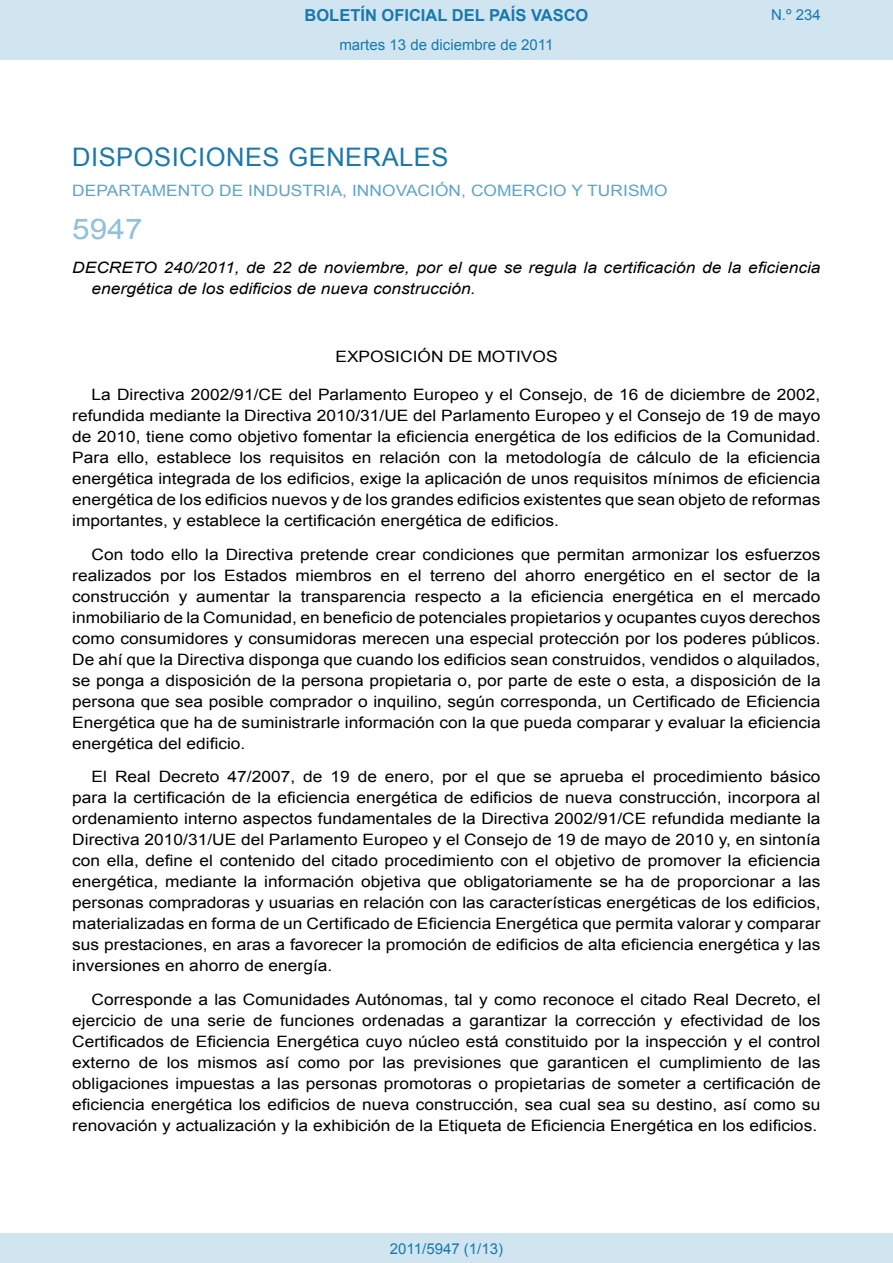
<style>
.page{position:relative;width:893px;height:1263px;background:#fff}
.page>*{position:absolute;margin:0;border:0;box-sizing:border-box;transform-origin:0 0}
.BOPVOrden{font:28.5px "Arial";color:#90c0db;scale:1.11 1}
.BOPVSeccion{font:25.5px "Arial";letter-spacing:.02em;color:#1879ad}
.t1{font:700 16.5px "Arial";color:#1879ad}
.BOPVDetalle{font:15.6px/21px "Arial";color:#000;text-align:justify;scale:1.11 1}
.BOPVTitulo{font:italic 15.6px/21px "Arial";color:#000;scale:1.11 1}
.BOPVOrganismo{font:15.6px "Arial";letter-spacing:.005em;color:#5ea4ca;scale:1.11 1}
.BOPVClave{font:15.6px "Arial";color:#000;scale:1.11 1}
.Paginacion_Centro{font:15px "Arial";color:#1879ad}
</style>
<div class="page">
<div style="left:0;top:0;width:893px;height:60px;background:#d0e5f0"></div>
<div style="left:0;top:1233px;width:893px;height:30px;background:#d0e5f0"></div>
<p class="t1" style="left:305px;top:4px;width:285px">BOLETÍN OFICIAL DEL PAÍS VASCO</p>
<p class="Paginacion_Centro" style="left:339px;top:35px;width:216px">martes 13 de diciembre de 2011</p>
<p class="Paginacion_Centro" style="left:771px;top:5px;width:51px">N.º 234</p>
<p class="BOPVSeccion" style="left:72px;top:141px;width:378px">DISPOSICIONES GENERALES</p>
<p class="BOPVOrganismo" style="left:72px;top:181px;width:538px">DEPARTAMENTO DE INDUSTRIA, INNOVACIÓN, COMERCIO Y TURISMO</p>
<p class="BOPVOrden" style="left:72px;top:211px;width:65px">5947</p>
<p class="BOPVTitulo" style="left:92px;top:257px;width:658px;text-indent:-19px">DECRETO 240/2011, de 22 de noviembre, por el que se regula la certificación de la eficiencia energética de los edificios de nueva construcción.</p>
<p class="BOPVClave" style="left:335px;top:346px;width:202px">EXPOSICIÓN DE MOTIVOS</p>
<p class="BOPVDetalle" style="left:72px;top:384px;width:676px;text-indent:19px">La Directiva 2002/91/CE del Parlamento Europeo y el Consejo, de 16 de diciembre de 2002, refundida mediante la Directiva 2010/31/UE del Parlamento Europeo y el Consejo de 19 de mayo de 2010, tiene como objetivo fomentar la eficiencia energética de los edificios de la Comunidad.<br>Para ello, establece los requisitos en relación con la metodología de cálculo de la eficiencia energética integrada de los edificios, exige la aplicación de unos requisitos mínimos de eficiencia energética de los edificios nuevos y de los grandes edificios existentes que sean objeto de reformas importantes, y establece la certificación energética de edificios.</p>
<p class="BOPVDetalle" style="left:72px;top:544px;width:676px;text-indent:19px">Con todo ello la Directiva pretende crear condiciones que permitan armonizar los esfuerzos realizados por los Estados miembros en el terreno del ahorro energético en el sector de la construcción y aumentar la transparencia respecto a la eficiencia energética en el mercado inmobiliario de la Comunidad, en beneficio de potenciales propietarios y ocupantes cuyos derechos como consumidores y consumidoras merecen una especial protección por los poderes públicos.<br>De ahí que la Directiva disponga que cuando los edificios sean construidos, vendidos o alquilados, se ponga a disposición de la persona propietaria o, por parte de este o esta, a disposición de la persona que sea posible comprador o inquilino, según corresponda, un Certificado de Eficiencia Energética que ha de suministrarle información con la que pueda comparar y evaluar la eficiencia energética del edificio.</p>
<p class="BOPVDetalle" style="left:72px;top:766px;width:676px;text-indent:19px">El Real Decreto 47/2007, de 19 de enero, por el que se aprueba el procedimiento básico para la certificación de la eficiencia energética de edificios de nueva construcción, incorpora al ordenamiento interno aspectos fundamentales de la Directiva 2002/91/CE refundida mediante la Directiva 2010/31/UE del Parlamento Europeo y el Consejo de 19 de mayo de 2010 y, en sintonía con ella, define el contenido del citado procedimiento con el objetivo de promover la eficiencia energética, mediante la información objetiva que obligatoriamente se ha de proporcionar a las personas compradoras y usuarias en relación con las características energéticas de los edificios, materializadas en forma de un Certificado de Eficiencia Energética que permita valorar y comparar sus prestaciones, en aras a favorecer la promoción de edificios de alta eficiencia energética y las inversiones en ahorro de energía.</p>
<p class="BOPVDetalle" style="left:72px;top:989px;width:676px;text-indent:19px">Corresponde a las Comunidades Autónomas, tal y como reconoce el citado Real Decreto, el ejercicio de una serie de funciones ordenadas a garantizar la corrección y efectividad de los Certificados de Eficiencia Energética cuyo núcleo está constituido por la inspección y el control externo de los mismos así como por las previsiones que garanticen el cumplimiento de las obligaciones impuestas a las personas promotoras o propietarias de someter a certificación de eficiencia energética los edificios de nueva construcción, sea cual sea su destino, así como su renovación y actualización y la exhibición de la Etiqueta de Eficiencia Energética en los edificios.</p>
<p class="Paginacion_Centro" style="left:390px;top:1238px;width:115px">2011/5947 (1/13)</p>
</div>
